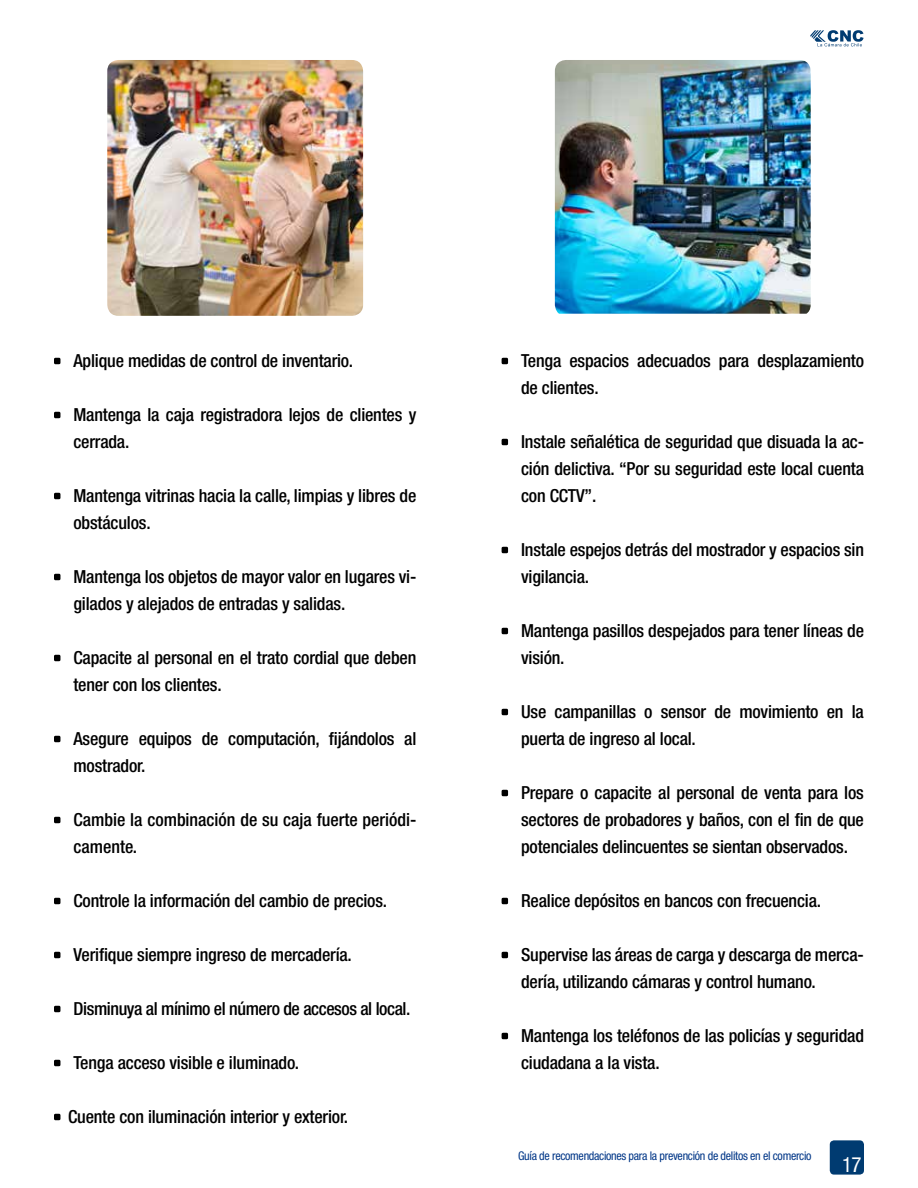
<style>
.page{position:relative;width:918px;height:1188px;background:#fff}
.page>*{position:absolute;margin:0;border:0;box-sizing:border-box;transform-origin:0 0}
.t1{font:condensed 21px "Helvetica Neue";color:#fff}
.t2{font:500 condensed 18px/27px "Helvetica Neue";letter-spacing:-.01em;color:#000}
.t3{font:condensed 12px "Helvetica Neue";letter-spacing:-.025em;color:#003687}
</style>
<div class="page">
<div style="left:830px;top:1140px;width:34px;height:35px;background:#003b71;border-radius:4px"></div>
<svg style="left:810px;top:30px;width:54px;height:16px"></svg>
<svg style="left:54px;top:358px;width:6px;height:6px"></svg>
<svg style="left:54px;top:412px;width:6px;height:6px"></svg>
<svg style="left:54px;top:493px;width:6px;height:6px"></svg>
<svg style="left:54px;top:574px;width:6px;height:6px"></svg>
<svg style="left:54px;top:655px;width:6px;height:6px"></svg>
<svg style="left:54px;top:736px;width:6px;height:6px"></svg>
<svg style="left:54px;top:817px;width:6px;height:6px"></svg>
<svg style="left:54px;top:898px;width:6px;height:6px"></svg>
<svg style="left:54px;top:952px;width:6px;height:6px"></svg>
<svg style="left:54px;top:1006px;width:6px;height:6px"></svg>
<svg style="left:54px;top:1060px;width:6px;height:6px"></svg>
<svg style="left:54px;top:1114px;width:6px;height:6px"></svg>
<svg style="left:502px;top:358px;width:6px;height:6px"></svg>
<svg style="left:502px;top:439px;width:6px;height:6px"></svg>
<svg style="left:502px;top:547px;width:6px;height:6px"></svg>
<svg style="left:502px;top:628px;width:6px;height:6px"></svg>
<svg style="left:502px;top:709px;width:6px;height:6px"></svg>
<svg style="left:502px;top:790px;width:6px;height:6px"></svg>
<svg style="left:502px;top:898px;width:6px;height:6px"></svg>
<svg style="left:502px;top:952px;width:6px;height:6px"></svg>
<svg style="left:502px;top:1033px;width:6px;height:6px"></svg>
<img style="left:107px;top:60px;width:256px;height:256px">
<img style="left:555px;top:60px;width:256px;height:254px">
<p class="t2" style="left:74px;top:347px;width:281px">Aplique medidas de control de inventario.</p>
<p class="t2" style="left:74px;top:401px;width:344px">Mantenga la caja registradora lejos de clientes y cerrada.</p>
<p class="t2" style="left:74px;top:482px;width:344px">Mantenga vitrinas hacia la calle, limpias y libres de obstáculos.</p>
<p class="t2" style="left:74px;top:563px;width:344px">Mantenga los objetos de mayor valor en lugares vi&shy;gilados y alejados de entradas y salidas.</p>
<p class="t2" style="left:74px;top:644px;width:344px">Capacite al personal en el trato cordial que deben tener con los clientes.</p>
<p class="t2" style="left:74px;top:725px;width:344px">Asegure equipos de computación, fijándolos al mostrador.</p>
<p class="t2" style="left:74px;top:806px;width:344px">Cambie la combinación de su caja fuerte periódi&shy;camente.</p>
<p class="t2" style="left:74px;top:887px;width:315px">Controle la información del cambio de precios.</p>
<p class="t2" style="left:74px;top:941px;width:280px">Verifique siempre ingreso de mercadería.</p>
<p class="t2" style="left:74px;top:995px;width:338px">Disminuya al mínimo el número de accesos al local.</p>
<p class="t2" style="left:74px;top:1049px;width:227px">Tenga acceso visible e iluminado.</p>
<p class="t2" style="left:68px;top:1103px;width:282px">Cuente con iluminación interior y exterior.</p>
<p class="t2" style="left:521px;top:347px;width:344px">Tenga espacios adecuados para desplazamiento de clientes.</p>
<p class="t2" style="left:521px;top:428px;width:344px;text-align:justify">Instale señalética de seguridad que disuada la ac&shy;ción delictiva. “Por su seguridad este local cuenta con CCTV”.</p>
<p class="t2" style="left:521px;top:536px;width:344px">Instale espejos detrás del mostrador y espacios sin vigilancia.</p>
<p class="t2" style="left:521px;top:617px;width:344px">Mantenga pasillos despejados para tener líneas de visión.</p>
<p class="t2" style="left:521px;top:698px;width:344px">Use campanillas o sensor de movimiento en la puerta de ingreso al local.</p>
<p class="t2" style="left:521px;top:779px;width:344px;text-align:justify">Prepare o capacite al personal de venta para los sectores de probadores y baños, con el fin de que potenciales delincuentes se sientan observados.</p>
<p class="t2" style="left:521px;top:887px;width:302px">Realice depósitos en bancos con frecuencia.</p>
<p class="t2" style="left:521px;top:941px;width:344px">Supervise las áreas de carga y descarga de merca&shy;dería, utilizando cámaras y control humano.</p>
<p class="t2" style="left:521px;top:1022px;width:344px">Mantenga los teléfonos de las policías y seguridad ciudadana a la vista.</p>
<p class="t3" style="left:518px;top:1149px;width:295px">Guía de recomendaciones para la prevención de delitos en el comercio</p>
<p class="t1" style="left:842px;top:1153px;width:21px">17</p>
</div>
